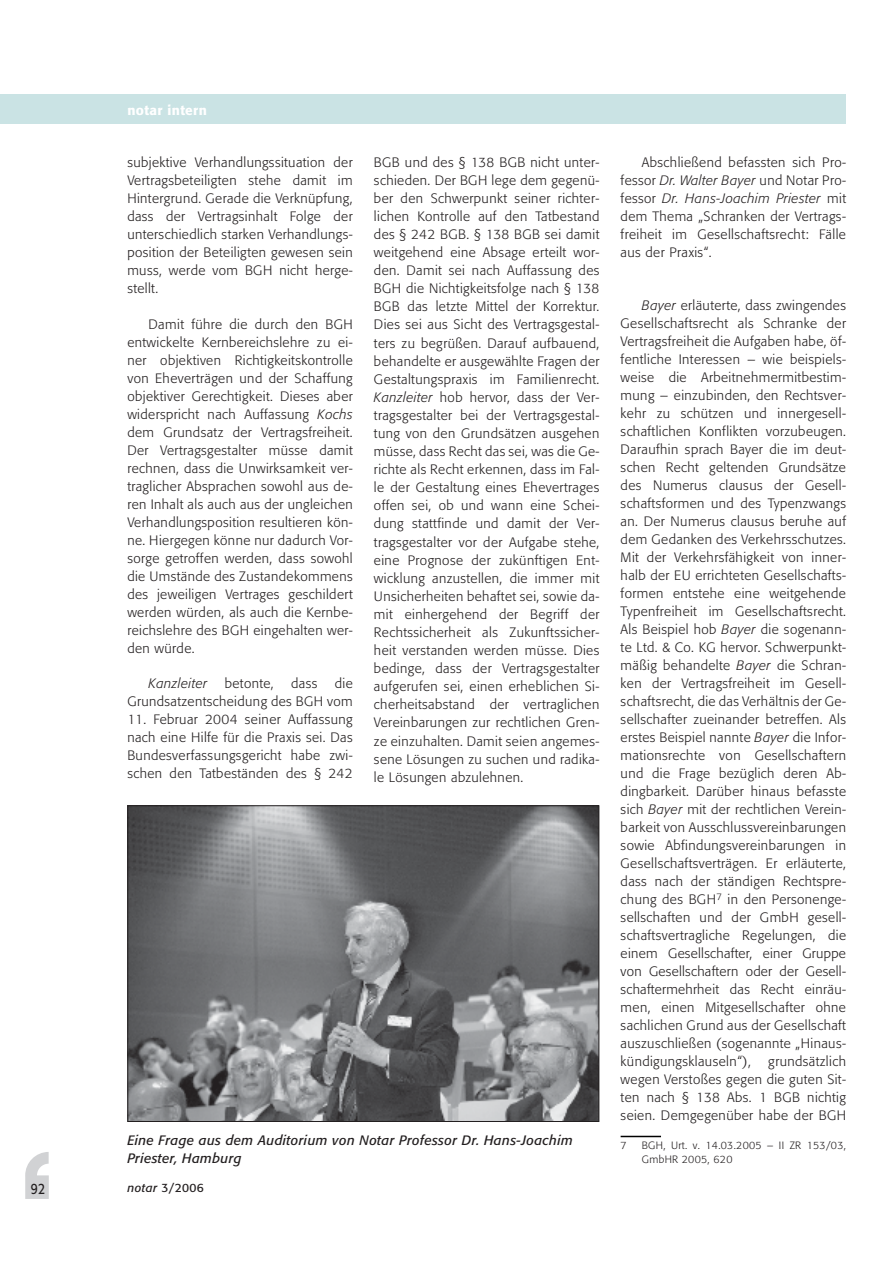
<style>
.page{position:relative;width:893px;height:1263px;background:#fff}
.page>*{position:absolute;margin:0;border:0;box-sizing:border-box;transform-origin:0 0}
.t1{font:15px "Formata";color:#231f20;scale:.8 1}
.t2{font:300 13.5px/18px "Formata";letter-spacing:.03em;color:#231f20;text-align:justify}
.t3{font:italic 13.5px/18px "Formata";letter-spacing:.025em;color:#231f20}
.t4{font:500 13.5px "Formata";letter-spacing:.03em;color:#fff}
.t5{font:italic 300 13.5px "Formata";letter-spacing:.03em;color:#231f20}
.t6{font:12px "Formata";color:#231f20}
.t7{font:300 10.5px/13.5px "Formata";letter-spacing:.03em;color:#231f20}
.s1{font-style:italic}
</style>
<div class="page">
<svg style="left:25px;top:1152px;width:24px;height:47px"></svg>
<div style="left:0;top:94px;width:846px;height:30px;background:#cae3e4"></div>
<img style="left:129px;top:807px;width:468px;height:313px">
<div style="left:127px;top:805px;width:472px;height:317px;border:1px solid #231f20"></div>
<hr style="left:621px;top:1136px;width:40px;height:1px;background:#000">
<p class="t1" style="left:31px;top:1182px;width:19px">92</p>
<p class="t4" style="left:127px;top:105px;width:81px">notar intern</p>
<p class="t2" style="left:127px;top:154px;width:227px">subjektive Verhandlungssituation der Vertragsbeteiligten stehe damit im Hintergrund. Gerade die Verknüpfung, dass der Vertragsinhalt Folge der unterschiedlich starken Verhandlungs&shy;position der Beteiligten gewesen sein muss, werde vom BGH nicht herge&shy;stellt.</p>
<p class="t2" style="left:127px;top:316px;width:227px;text-indent:21px">Damit führe die durch den BGH entwickelte Kernbereichslehre zu ei&shy;ner objektiven Richtigkeitskontrolle von Eheverträgen und der Schaffung objektiver Gerechtigkeit. Dieses aber widerspricht nach Auffassung <span class="s1">Kochs </span>dem Grundsatz der Vertragsfreiheit.<br>Der Vertragsgestalter müsse damit rechnen, dass die Unwirksamkeit ver&shy;traglicher Absprachen sowohl aus de&shy;ren Inhalt als auch aus der ungleichen Verhandlungsposition resultieren kön&shy;ne. Hiergegen könne nur dadurch Vor&shy;sorge getroffen werden, dass sowohl die Umstände des Zustandekommens des jeweiligen Vertrages geschildert werden würden, als auch die Kernbe&shy;reichslehre des BGH eingehalten wer&shy;den würde.</p>
<p class="t5" style="left:149px;top:678px;width:60px">Kanzleiter</p>
<p class="t2" style="left:225px;top:676px;width:50px">betonte,</p>
<p class="t2" style="left:291px;top:676px;width:28px">dass</p>
<p class="t2" style="left:127px;top:676px;width:227px;text-align:right">die<br>Grundsatzentscheidung des BGH vom</p>
<p class="t2" style="left:127px;top:712px;width:227px">11. Februar 2004 seiner Auffassung nach eine Hilfe für die Praxis sei. Das Bundesverfassungsgericht habe zwi&shy;schen den Tatbeständen des § 242</p>
<p class="t2" style="left:374px;top:154px;width:227px">BGB und des § 138 BGB nicht unter&shy;schieden. Der BGH lege dem gegenü&shy;ber den Schwerpunkt seiner richter&shy;lichen Kontrolle auf den Tatbestand des § 242 BGB. § 138 BGB sei damit weitgehend eine Absage erteilt wor&shy;den. Damit sei nach Auffassung des BGH die Nichtigkeitsfolge nach § 138<br>BGB das letzte Mittel der Korrektur.<br>Dies sei aus Sicht des Vertragsgestal&shy;ters zu begrüßen. Darauf aufbauend, behandelte er ausgewählte Fragen der Gestaltungspraxis im Familienrecht.<br><span class="s1">Kanzleiter</span> hob hervor, dass der Ver&shy;tragsgestalter bei der Vertragsgestal&shy;tung von den Grundsätzen ausgehen müsse, dass Recht das sei, was die Ge&shy;richte als Recht erkennen, dass im Fal&shy;le der Gestaltung eines Ehevertrages offen sei, ob und wann eine Schei&shy;dung stattfinde und damit der Ver&shy;tragsgestalter vor der Aufgabe stehe, eine Prognose der zukünftigen Ent&shy;wicklung anzustellen, die immer mit Unsicherheiten behaftet sei, sowie da&shy;mit einhergehend der Begriff der Rechtssicherheit als Zukunftssicher&shy;heit verstanden werden müsse. Dies bedinge, dass der Vertragsgestalter aufgerufen sei, einen erheblichen Si&shy;cherheitsabstand der vertraglichen Vereinbarungen zur rechtlichen Gren&shy;ze einzuhalten. Damit seien angemes&shy;sene Lösungen zu suchen und radika&shy;le Lösungen abzulehnen.</p>
<p class="t2" style="left:621px;top:154px;width:227px;text-indent:21px">Abschließend befassten sich Pro&shy;fessor <span class="s1">Dr. Walter Bayer</span> und Notar Pro&shy;fessor <span class="s1">Dr. Hans-Joachim Priester</span> mit dem Thema „Schranken der Vertrags&shy;freiheit im Gesellschaftsrecht: Fälle aus der Praxis“.</p>
<p class="t2" style="left:621px;top:297px;width:227px;text-indent:21px"><span class="s1">Bayer</span> erläuterte, dass zwingendes Gesellschaftsrecht als Schranke der Vertragsfreiheit die Aufgaben habe, öf&shy;fentliche Interessen – wie beispiels&shy;weise die Arbeitnehmermitbestim&shy;mung – einzubinden, den Rechtsver&shy;kehr zu schützen und innergesell&shy;schaftlichen Konflikten vorzubeugen.<br>Daraufhin sprach Bayer die im deut&shy;schen Recht geltenden Grundsätze des Numerus clausus der Gesell&shy;schaftsformen und des Typenzwangs an. Der Numerus clausus beruhe auf dem Gedanken des Verkehrsschutzes.<br>Mit der Verkehrsfähigkeit von inner&shy;halb der EU errichteten Gesellschafts&shy;formen entstehe eine weitgehende Typenfreiheit im Gesellschaftsrecht.<br>Als Beispiel hob <span class="s1">Bayer</span> die sogenann&shy;te Ltd. &amp; Co. KG hervor. Schwerpunkt&shy;mäßig behandelte <span class="s1">Bayer</span> die Schran&shy;ken der Vertragsfreiheit im Gesell&shy;schaftsrecht, die das Verhältnis der Ge&shy;sellschafter zueinander betreffen. Als erstes Beispiel nannte <span class="s1">Bayer</span> die Infor&shy;mationsrechte von Gesellschaftern und die Frage bezüglich deren Ab&shy;dingbarkeit. Darüber hinaus befasste sich <span class="s1">Bayer</span> mit der rechtlichen Verein&shy;barkeit von Ausschlussvereinbarungen sowie Abfindungsvereinbarungen in Gesellschaftsverträgen. Er erläuterte, dass nach der ständigen Rechtspre&shy;chung des BGH<sup>7</sup> in den Personenge&shy;sellschaften und der GmbH gesell&shy;schaftsvertragliche Regelungen, die einem Gesellschafter, einer Gruppe von Gesellschaftern oder der Gesell&shy;schaftermehrheit das Recht einräu&shy;men, einen Mitgesellschafter ohne sachlichen Grund aus der Gesellschaft auszuschließen (sogenannte „Hinaus&shy;kündigungsklauseln“),</p>
<p class="t2" style="left:621px;top:1053px;width:227px;text-indent:148px">grundsätzlich wegen Verstoßes gegen die guten Sit&shy;ten nach § 138 Abs. 1 BGB nichtig seien. Demgegenüber habe der BGH</p>
<p class="t3" style="left:127px;top:1132px;width:447px">Eine Frage aus dem Auditorium von Notar Professor Dr. Hans-Joachim<br>Priester, Hamburg</p>
<p class="t7" style="left:621px;top:1139px;width:8px">7</p>
<p class="t7" style="left:642px;top:1139px;width:206px">BGH, Urt. v. 14.03.2005 – II ZR 153/03,<br>GmbHR 2005, 620</p>
<p class="t6" style="left:127px;top:1183px;width:78px"><span class="s1">notar</span> 3/2006</p>
</div>
